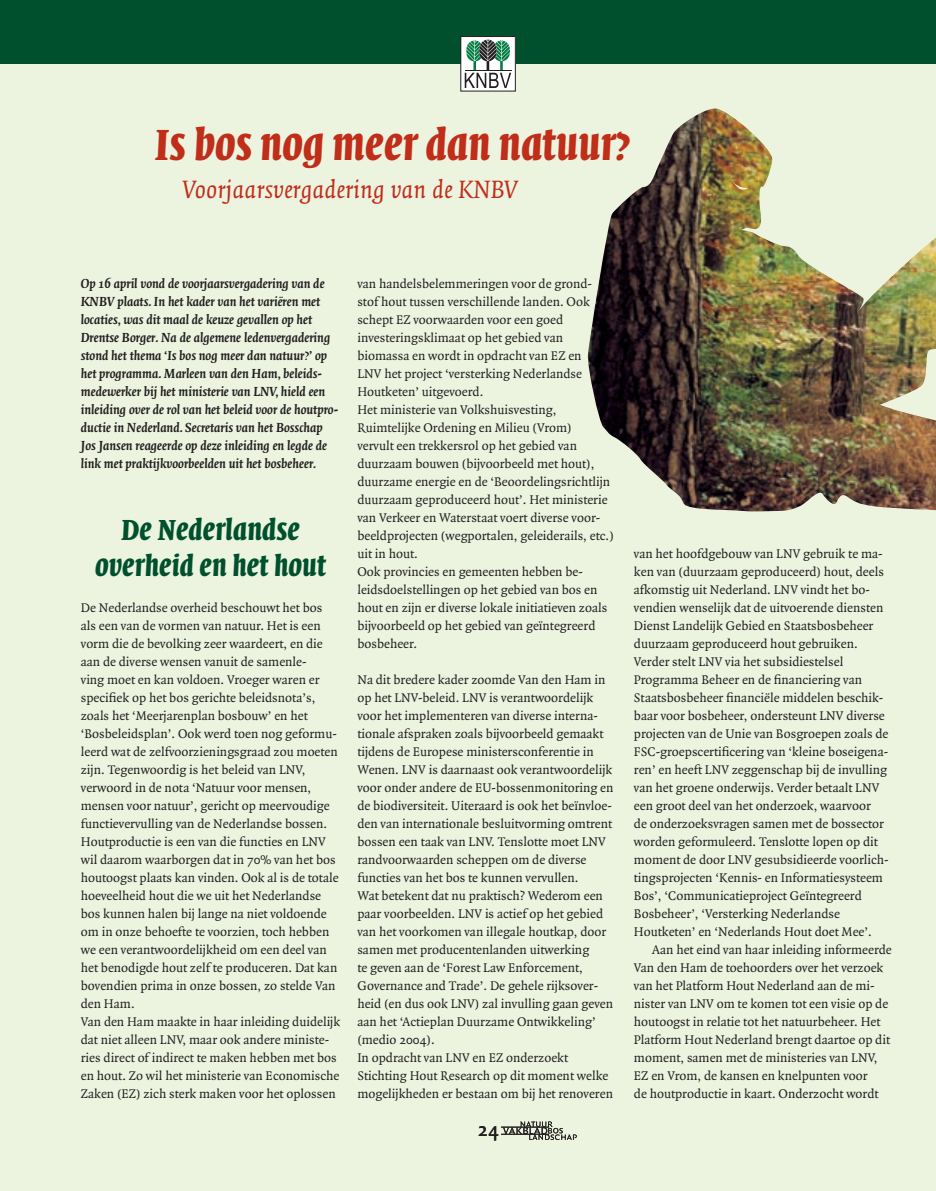
<style>
.page{position:relative;width:936px;height:1191px;background:#fff}
.page>*{position:absolute;margin:0;border:0;box-sizing:border-box;transform-origin:0 0}
.t1{font:italic 700 45px "Quadraat Dis";color:#c02d19}
.t2{font:italic 700 30px/36px "Quadraat Dis";color:#00502e;text-align:center}
.t3{font:italic 27px "Quadraat";color:#c02d19}
.t4{font:21px "Quadraat Sans";color:#231f20}
.t5{font:italic 700 13.95px/18px "Quadraat";color:#231f20}
.t6{font:13.5px/18px "Quadraat";color:#231f20}
</style>
<div class="page">
<div style="left:0;top:64px;width:935px;height:1127px;background:#ecf4e0"></div>
<div style="left:0;top:0;width:935px;height:64px;background:#00502e"></div>
<div style="left:461px;top:37px;width:54px;height:54px;background:#fff"></div>
<svg style="left:464px;top:40px;width:47px;height:48px"></svg>
<hr style="left:464px;top:70px;width:47px;height:1px;background:#231f20">
<div style="left:460px;top:36px;width:55px;height:55px;border:1px solid #231f20"></div>
<hr style="left:935px;top:64px;width:1px;height:1127px;background:#ecf4e0">
<hr style="left:935px;top:0;width:1px;height:64px;background:#00502e">
<img style="left:587px;top:108px;width:348px;height:404px">
<img style="left:879px;top:326px;width:56px;height:108px">
<svg style="left:730px;top:180px;width:18px;height:10px"></svg>
<svg style="left:503px;top:1121px;width:73px;height:18px"></svg>
<hr style="left:501px;top:1126px;width:48px;height:1px;background:#231f20">
<hr style="left:501px;top:1134px;width:48px;height:1px;background:#231f20">
<h1 class="t1" style="left:155px;top:121px;width:476px">Is bos nog meer dan natuur?</h1>
<h3 class="t3" style="left:183px;top:175px;width:336px">Voorjaarsvergadering van de KNBV</h3>
<p class="t5" style="left:81px;top:275px;width:259px">Op 16 april vond de voorjaarsvergadering van de KNBV plaats. In het kader van het variëren met locaties, was dit maal de keuze gevallen op het Drentse Borger. Na de algemene ledenvergadering stond het thema ‘Is bos nog meer dan natuur?’ op het programma. Marleen van den Ham, beleids&shy;medewerker bij het ministerie van LNV, hield een inleiding over de rol van het beleid voor de houtpro&shy;ductie in Nederland. Secretaris van het Bosschap Jos Jansen reageerde op deze inleiding en legde de link met praktijkvoorbeelden uit het bosbeheer.</p>
<h2 class="t2" style="left:95px;top:513px;width:232px">De Nederlandse overheid en het hout</h2>
<p class="t6" style="left:81px;top:599px;width:261px">De Nederlandse overheid beschouwt het bos als een van de vormen van natuur. Het is een vorm die de bevolking zeer waardeert, en die aan de diverse wensen vanuit de samenle-<br>ving moet en kan voldoen. Vroeger waren er specifiek op het bos gerichte beleidsnota’s, zoals het ‘Meerjarenplan bosbouw’ en het ‘Bosbeleidsplan’. Ook werd toen nog geformu&shy;leerd wat de zelfvoorzieningsgraad zou moeten zijn. Tegenwoordig is het beleid van LNV, verwoord in de nota ‘Natuur voor mensen, mensen voor natuur’, gericht op meervoudige functievervulling van de Nederlandse bossen.<br>Houtproductie is een van die functies en LNV wil daarom waarborgen dat in 70% van het bos houtoogst plaats kan vinden. Ook al is de totale hoeveelheid hout die we uit het Nederlandse bos kunnen halen bij lange na niet voldoende om in onze behoefte te voorzien, toch hebben we een verantwoordelijkheid om een deel van het benodigde hout zelf te produceren. Dat kan bovendien prima in onze bossen, zo stelde Van den Ham.<br>Van den Ham maakte in haar inleiding duidelijk dat niet alleen LNV, maar ook andere ministe&shy;ries direct of indirect te maken hebben met bos en hout. Zo wil het ministerie van Economische Zaken (EZ) zich sterk maken voor het oplossen</p>
<p class="t6" style="left:357px;top:275px;width:258px">van handelsbelemmeringen voor de grond&shy;stof hout tussen verschillende landen. Ook schept EZ voorwaarden voor een goed investeringsklimaat op het gebied van biomassa en wordt in opdracht van EZ en<br>LNV het project ‘versterking Nederlandse Houtketen’ uitgevoerd.<br>Het ministerie van Volkshuisvesting, Ruimtelijke Ordening en Milieu (Vrom)<br>vervult een trekkersrol op het gebied van duurzaam bouwen (bijvoorbeeld met hout), duurzame energie en de ‘Beoordelingsrichtlijn duurzaam geproduceerd hout’. Het ministerie van Verkeer en Waterstaat voert diverse voor&shy;beeldprojecten (wegportalen, geleiderails, etc.) uit in hout.<br>Ook provincies en gemeenten hebben be&shy;leidsdoelstellingen op het gebied van bos en hout en zijn er diverse lokale initiatieven zoals bijvoorbeeld op het gebied van geïntegreerd bosbeheer.</p>
<p class="t6" style="left:357px;top:671px;width:258px">Na dit bredere kader zoomde Van den Ham in op het LNV-beleid. LNV is verantwoordelijk voor het implementeren van diverse interna&shy;tionale afspraken zoals bijvoorbeeld gemaakt tijdens de Europese ministersconferentie in Wenen. LNV is daarnaast ook verantwoordelijk voor onder andere de EU-bossenmonitoring en de biodiversiteit. Uiteraard is ook het beïnvloe&shy;den van internationale besluitvorming omtrent bossen een taak van LNV. Tenslotte moet LNV randvoorwaarden scheppen om de diverse functies van het bos te kunnen vervullen.<br>Wat betekent dat nu praktisch? Wederom een paar voorbeelden. LNV is actief op het gebied van het voorkomen van illegale houtkap, door samen met producentenlanden uitwerking<br>te geven aan de ‘Forest Law Enforcement, Governance and Trade’. De gehele rijksover&shy;heid (en dus ook LNV) zal invulling gaan geven aan het ‘Actieplan Duurzame Ontwikkeling’ (medio 2004).<br>In opdracht van LNV en EZ onderzoekt Stichting Hout Research op dit moment welke mogelijkheden er bestaan om bij het renoveren</p>
<h3 class="t4" style="left:478px;top:1117px;width:22px">24</h3>
<p class="t6" style="left:634px;top:545px;width:256px">van het hoofdgebouw van LNV gebruik te ma&shy;ken van (duurzaam geproduceerd) hout, deels afkomstig uit Nederland. LNV vindt het bo&shy;vendien wenselijk dat de uitvoerende diensten Dienst Landelijk Gebied en Staatsbosbeheer duurzaam geproduceerd hout gebruiken.<br>Verder stelt LNV via het subsidiestelsel Programma Beheer en de financiering van Staatsbosbeheer financiële middelen beschik&shy;baar voor bosbeheer, ondersteunt LNV diverse projecten van de Unie van Bosgroepen zoals de FSC-groepscertificering van ‘kleine boseigena&shy;ren’ en heeft LNV zeggenschap bij de invulling van het groene onderwijs. Verder betaalt LNV een groot deel van het onderzoek, waarvoor<br>de onderzoeksvragen samen met de bossector worden geformuleerd. Tenslotte lopen op dit moment de door LNV gesubsidieerde voorlich&shy;tingsprojecten ‘Kennis- en Informatiesysteem Bos’, ‘Communicatieproject Geïntegreerd Bosbeheer’, ‘Versterking Nederlandse Houtketen’ en ‘Nederlands Hout doet Mee’.</p>
<p class="t6" style="left:634px;top:941px;width:259px;text-indent:18px">Aan het eind van haar inleiding informeerde Van den Ham de toehoorders over het verzoek van het Platform Hout Nederland aan de mi&shy;nister van LNV om te komen tot een visie op de houtoogst in relatie tot het natuurbeheer. Het Platform Hout Nederland brengt daartoe op dit moment, samen met de ministeries van LNV, EZ en Vrom, de kansen en knelpunten voor<br>de houtproductie in kaart. Onderzocht wordt</p>
</div>
